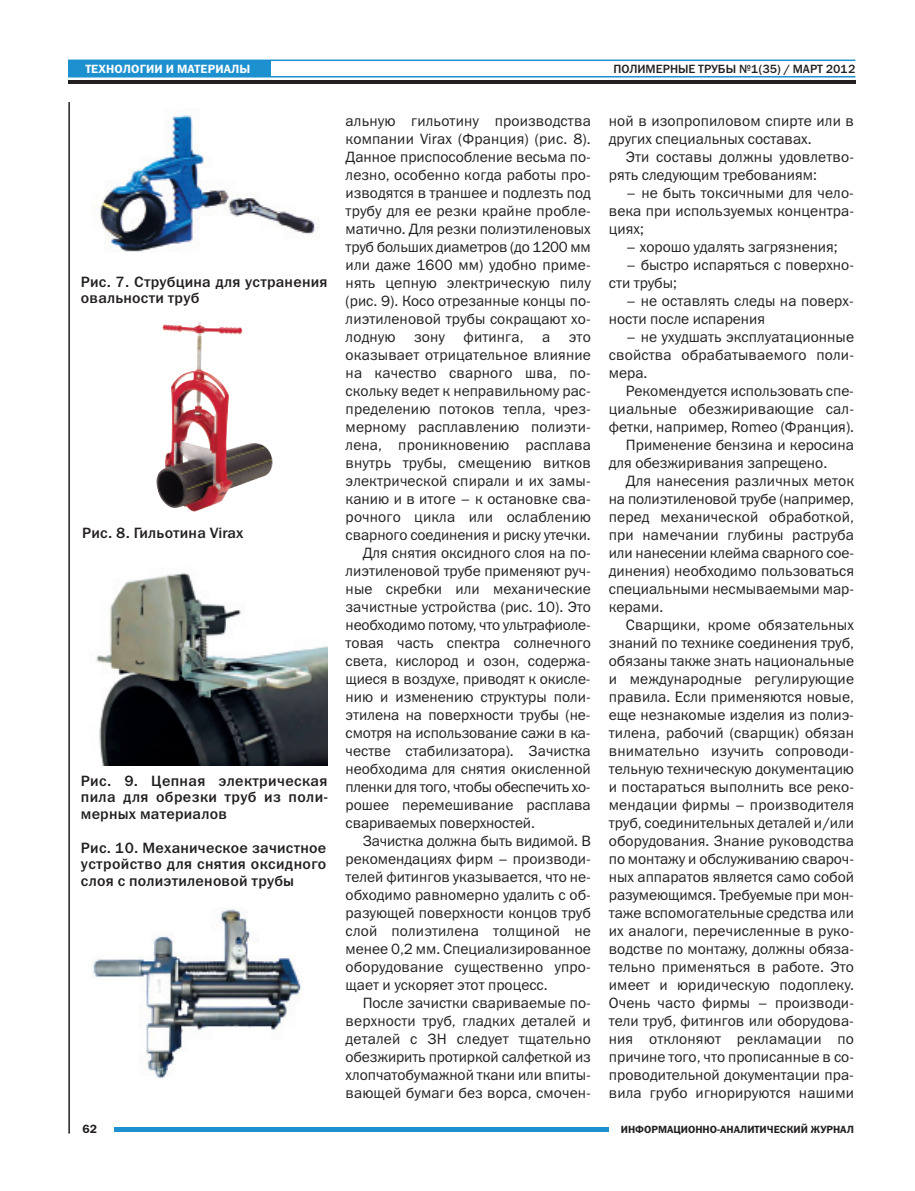
<style>
.page{position:relative;width:915px;height:1191px;background:#fff}
.page>*{position:absolute;margin:0;border:0;box-sizing:border-box;transform-origin:0 0}
.t1{font:15px/18px "Franklin Gothic Book C";color:#231f20}
.t2{font:15px/16.5px "Franklin Gothic Medium C";letter-spacing:.015em;color:#231f20;text-align:justify}
.t3{font:15px "Franklin Gothic Book C";letter-spacing:-.02em;color:#231f20}
.t4{font:12px "Franklin Gothic Medium C";color:#231f20}
.t5{font:12px "Franklin Gothic Demi C";letter-spacing:.01em;color:#fff}
.t6{font:12px "Franklin Gothic Demi C";color:#231f20}
.t7{font:10.5px "Franklin Gothic Demi C";color:#231f20}
</style>
<div class="page">
<hr style="left:68px;top:102px;width:2px;height:1031px;background:#231f20">
<hr style="left:114px;top:1127px;width:494px;height:4px;background:#1d90d0">
<hr style="left:68px;top:76px;width:787px;height:1px;background:#1d90d0">
<hr style="left:68px;top:60px;width:787px;height:1px;background:#1d90d0">
<hr style="left:68px;top:80px;width:787px;height:3px;background:#231f20">
<div style="left:68px;top:60px;width:202px;height:16px;background:#1d90d0"></div>
<img style="left:156px;top:322px;width:117px;height:190px">
<img style="left:96px;top:572px;width:231px;height:193px">
<img style="left:93px;top:909px;width:208px;height:169px">
<img style="left:100px;top:114px;width:218px;height:138px">
<p class="t5" style="left:85px;top:62px;width:166px">ТЕХНОЛОГИИ И МАТЕРИАЛЫ</p>
<p class="t4" style="left:613px;top:62px;width:243px">ПОЛИМЕРНЫЕ ТРУБЫ №1(35) / МАРТ 2012</p>
<p class="t2" style="left:81px;top:273px;width:248px">Рис. 7. Струбцина для устранения овальности труб</p>
<p class="t2" style="left:82px;top:524px;width:163px">Рис. 8. Гильотина Virax</p>
<p class="t2" style="left:81px;top:772px;width:248px">Рис. 9. Цепная электрическая пила для обрезки труб из поли&shy;мерных материалов</p>
<p class="t2" style="left:81px;top:839px;width:247px">Рис. 10. Механическое зачистное устройство для снятия оксидного слоя с полиэтиленовой трубы</p>
<p class="t6" style="left:82px;top:1122px;width:16px">62</p>
<p class="t1" style="left:345px;top:112px;width:246px">альную гильотину производства</p>
<p class="t1" style="left:345px;top:130px;width:246px">компании Virax (Франция) (рис. 8).</p>
<p class="t1" style="left:345px;top:148px;width:246px">Данное приспособление весьма по-</p>
<p class="t1" style="left:345px;top:166px;width:246px">лезно, особенно когда работы про-</p>
<p class="t1" style="left:345px;top:184px;width:246px">изводятся в траншее и подлезть под</p>
<p class="t1" style="left:345px;top:202px;width:246px">трубу для ее резки крайне пробле-</p>
<p class="t1" style="left:345px;top:220px;width:246px">матично. Для резки полиэтиленовых</p>
<p class="t1" style="left:345px;top:238px;width:246px">труб больших диаметров (до 1200 мм</p>
<p class="t1" style="left:345px;top:256px;width:246px">или даже 1600 мм) удобно приме-</p>
<p class="t1" style="left:345px;top:274px;width:246px">нять цепную электрическую пилу</p>
<p class="t1" style="left:345px;top:292px;width:246px">(рис. 9). Косо отрезанные концы по-</p>
<p class="t1" style="left:345px;top:310px;width:246px">лиэтиленовой трубы сокращают хо-</p>
<p class="t1" style="left:345px;top:328px;width:246px">лодную зону фитинга, а это</p>
<p class="t1" style="left:345px;top:346px;width:246px">оказывает отрицательное влияние</p>
<p class="t1" style="left:345px;top:364px;width:246px">на качество сварного шва, по-</p>
<p class="t1" style="left:345px;top:382px;width:246px">скольку ведет к неправильному рас-</p>
<p class="t1" style="left:345px;top:400px;width:246px">пределению потоков тепла, чрез-</p>
<p class="t1" style="left:345px;top:418px;width:246px">мерному расплавлению полиэти-</p>
<p class="t1" style="left:345px;top:436px;width:246px">лена, проникновению расплава</p>
<p class="t1" style="left:345px;top:454px;width:246px">внутрь трубы, смещению витков</p>
<p class="t1" style="left:345px;top:472px;width:246px">электрической спирали и их замы-</p>
<p class="t1" style="left:345px;top:490px;width:246px">канию и в итоге – к остановке сва-</p>
<p class="t1" style="left:345px;top:508px;width:246px">рочного цикла или ослаблению</p>
<p class="t1" style="left:345px;top:526px;width:246px">сварного соединения и риску утечки.</p>
<p class="t1" style="left:362px;top:544px;width:229px">Для снятия оксидного слоя на по-</p>
<p class="t1" style="left:345px;top:562px;width:246px">лиэтиленовой трубе применяют руч-</p>
<p class="t1" style="left:345px;top:580px;width:246px">ные скребки или механические</p>
<p class="t1" style="left:345px;top:598px;width:246px">зачистные устройства (рис. 10). Это</p>
<p class="t1" style="left:345px;top:616px;width:246px">необходимо потому, что ультрафиоле-</p>
<p class="t1" style="left:345px;top:634px;width:246px">товая часть спектра солнечного</p>
<p class="t1" style="left:345px;top:652px;width:246px">света, кислород и озон, содержа-</p>
<p class="t1" style="left:345px;top:670px;width:246px">щиеся в воздухе, приводят к окисле-</p>
<p class="t1" style="left:345px;top:688px;width:246px">нию и изменению структуры поли-</p>
<p class="t1" style="left:345px;top:706px;width:246px">этилена на поверхности трубы (не-</p>
<p class="t1" style="left:345px;top:724px;width:246px">смотря на использование сажи в ка-</p>
<p class="t1" style="left:345px;top:742px;width:246px">честве стабилизатора). Зачистка</p>
<p class="t1" style="left:345px;top:760px;width:246px">необходима для снятия окисленной</p>
<p class="t3" style="left:345px;top:778px;width:246px">пленки для того, чтобы обеспечить хо-</p>
<p class="t1" style="left:345px;top:796px;width:246px">рошее перемешивание расплава</p>
<p class="t1" style="left:345px;top:814px;width:191px">свариваемых поверхностей.</p>
<p class="t1" style="left:362px;top:832px;width:229px">Зачистка должна быть видимой. В</p>
<p class="t1" style="left:345px;top:850px;width:247px">рекомендациях фирм – производи-</p>
<p class="t1" style="left:345px;top:868px;width:246px">телей фитингов указывается, что не-</p>
<p class="t1" style="left:345px;top:886px;width:246px">обходимо равномерно удалить с об-</p>
<p class="t1" style="left:345px;top:904px;width:246px">разующей поверхности концов труб</p>
<p class="t1" style="left:345px;top:922px;width:246px">слой полиэтилена толщиной не</p>
<p class="t1" style="left:345px;top:940px;width:246px">менее 0,2 мм. Специализированное</p>
<p class="t1" style="left:345px;top:958px;width:246px">оборудование существенно упро-</p>
<p class="t1" style="left:345px;top:976px;width:203px">щает и ускоряет этот процесс.</p>
<p class="t1" style="left:362px;top:994px;width:229px">После зачистки свариваемые по-</p>
<p class="t1" style="left:345px;top:1012px;width:246px">верхности труб, гладких деталей и</p>
<p class="t1" style="left:345px;top:1030px;width:246px">деталей с ЗН следует тщательно</p>
<p class="t1" style="left:345px;top:1048px;width:246px">обезжирить протиркой салфеткой из</p>
<p class="t1" style="left:345px;top:1066px;width:246px">хлопчатобумажной ткани или впиты-</p>
<p class="t1" style="left:345px;top:1084px;width:246px">вающей бумаги без ворса, смочен-</p>
<p class="t1" style="left:608px;top:112px;width:247px">ной в изопропиловом спирте или в других специальных составах.</p>
<p class="t1" style="left:608px;top:148px;width:246px;text-indent:17px">Эти составы должны удовлетво&shy;рять следующим требованиям:</p>
<p class="t1" style="left:608px;top:184px;width:246px;text-align:justify;text-indent:17px">– не быть токсичными для чело&shy;века при используемых концентра&shy;циях;</p>
<p class="t1" style="left:625px;top:238px;width:213px">– хорошо удалять загрязнения;</p>
<p class="t1" style="left:608px;top:256px;width:246px;text-indent:17px">– быстро испаряться с поверхно&shy;сти трубы;</p>
<p class="t1" style="left:608px;top:292px;width:246px;text-indent:17px">– не оставлять следы на поверх&shy;ности после испарения</p>
<p class="t1" style="left:608px;top:328px;width:246px;text-align:justify;text-indent:17px">– не ухудшать эксплуатационные свойства обрабатываемого поли&shy;мера.</p>
<p class="t1" style="left:625px;top:382px;width:229px">Рекомендуется использовать спе-</p>
<p class="t1" style="left:608px;top:400px;width:246px">циальные обезжиривающие сал-</p>
<p class="t1" style="left:608px;top:418px;width:246px">фетки, например, Romeo (Франция).</p>
<p class="t1" style="left:625px;top:436px;width:229px">Применение бензина и керосина</p>
<p class="t1" style="left:608px;top:454px;width:220px">для обезжиривания запрещено.</p>
<p class="t1" style="left:625px;top:472px;width:229px">Для нанесения различных меток</p>
<p class="t1" style="left:608px;top:490px;width:247px">на полиэтиленовой трубе (например,</p>
<p class="t1" style="left:608px;top:508px;width:246px">перед механической обработкой,</p>
<p class="t1" style="left:608px;top:526px;width:246px">при намечании глубины раструба</p>
<p class="t1" style="left:608px;top:544px;width:246px">или нанесении клейма сварного сое-</p>
<p class="t1" style="left:608px;top:562px;width:246px">динения) необходимо пользоваться</p>
<p class="t1" style="left:608px;top:580px;width:246px">специальными несмываемыми мар-</p>
<p class="t1" style="left:608px;top:598px;width:56px">керами.</p>
<p class="t1" style="left:625px;top:616px;width:229px">Сварщики, кроме обязательных</p>
<p class="t1" style="left:608px;top:634px;width:246px">знаний по технике соединения труб,</p>
<p class="t1" style="left:608px;top:652px;width:246px">обязаны также знать национальные</p>
<p class="t1" style="left:608px;top:670px;width:246px">и международные регулирующие</p>
<p class="t1" style="left:608px;top:688px;width:246px">правила. Если применяются новые,</p>
<p class="t1" style="left:608px;top:706px;width:246px">еще незнакомые изделия из полиэ-</p>
<p class="t1" style="left:608px;top:724px;width:246px">тилена, рабочий (сварщик) обязан</p>
<p class="t1" style="left:608px;top:742px;width:246px">внимательно изучить сопроводи-</p>
<p class="t1" style="left:608px;top:760px;width:246px">тельную техническую документацию</p>
<p class="t1" style="left:608px;top:778px;width:247px">и постараться выполнить все реко-</p>
<p class="t1" style="left:608px;top:796px;width:246px">мендации фирмы – производителя</p>
<p class="t1" style="left:608px;top:814px;width:246px">труб, соединительных деталей и/или</p>
<p class="t1" style="left:608px;top:832px;width:246px">оборудования. Знание руководства</p>
<p class="t1" style="left:608px;top:850px;width:246px">по монтажу и обслуживанию свароч-</p>
<p class="t1" style="left:608px;top:868px;width:246px">ных аппаратов является само собой</p>
<p class="t1" style="left:608px;top:886px;width:246px">разумеющимся. Требуемые при мон-</p>
<p class="t1" style="left:608px;top:904px;width:246px">таже вспомогательные средства или</p>
<p class="t1" style="left:608px;top:922px;width:246px">их аналоги, перечисленные в руко-</p>
<p class="t1" style="left:608px;top:940px;width:246px">водстве по монтажу, должны обяза-</p>
<p class="t1" style="left:608px;top:958px;width:246px">тельно применяться в работе. Это</p>
<p class="t1" style="left:608px;top:976px;width:246px">имеет и юридическую подоплеку.</p>
<p class="t1" style="left:608px;top:994px;width:246px">Очень часто фирмы – производи-</p>
<p class="t1" style="left:608px;top:1012px;width:246px">тели труб, фитингов или оборудова-</p>
<p class="t1" style="left:608px;top:1030px;width:246px">ния отклоняют рекламации по</p>
<p class="t1" style="left:608px;top:1048px;width:246px">причине того, что прописанные в со-</p>
<p class="t1" style="left:608px;top:1066px;width:246px">проводительной документации пра-</p>
<p class="t1" style="left:608px;top:1084px;width:246px">вила грубо игнорируются нашими</p>
<p class="t7" style="left:620px;top:1122px;width:234px">ИНФОРМАЦИОННО-АНАЛИТИЧЕСКИЙ ЖУРНАЛ</p>
</div>
